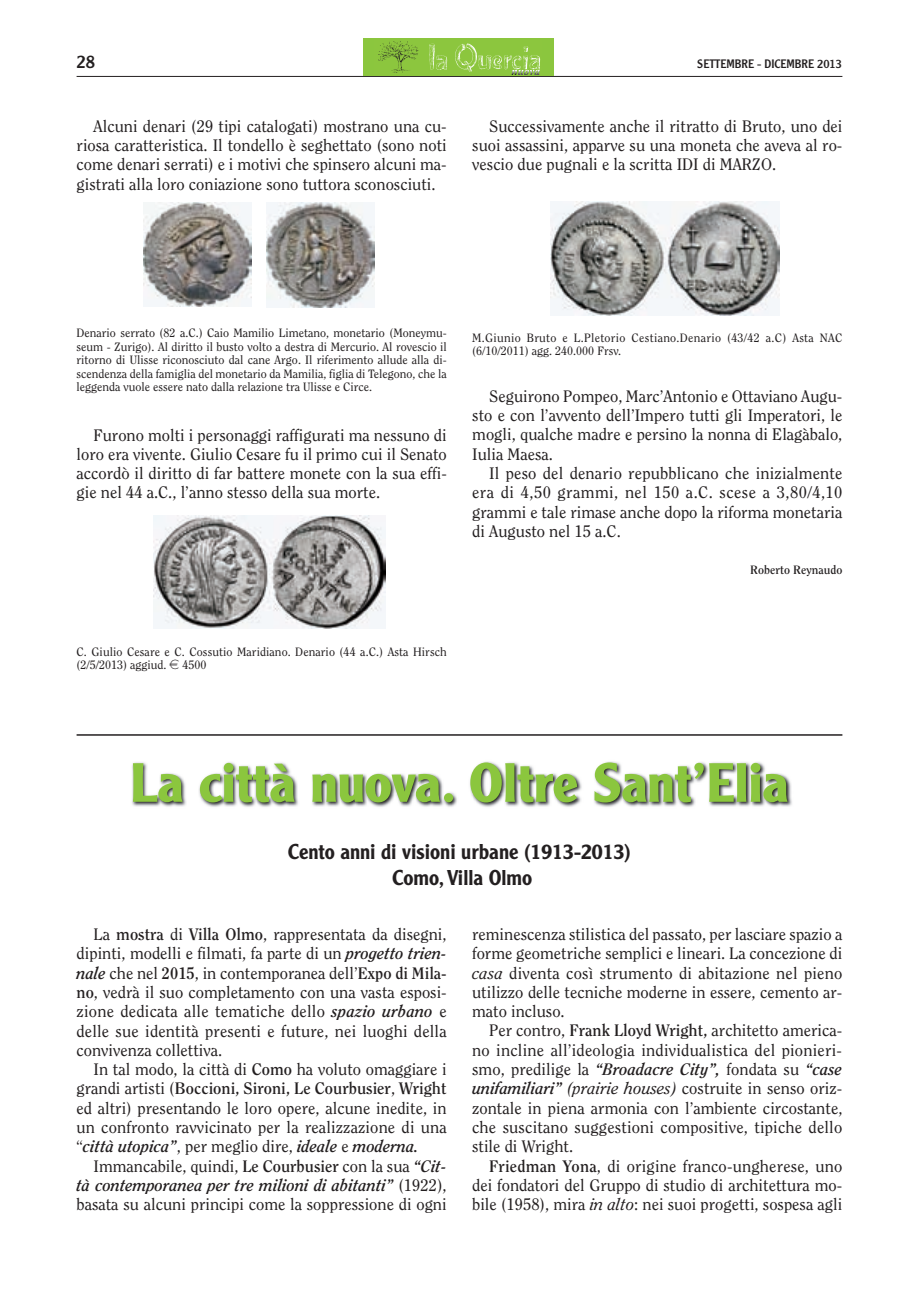
<style>
.page{position:relative;width:919px;height:1289px;background:#fff}
.page>*{position:absolute;margin:0;border:0;box-sizing:border-box;transform-origin:0 0}
.t1{font:700 54px "Clearface Gothic LH";color:#8bc63e}
.t2{font:500 21px/25.5px "Clearface Gothic LH";color:#231f20;text-align:center}
.t3{font:18px "Clearface Gothic LH";color:#231f20}
.t4{font:16.5px/19.4px "Clearface";color:#231f20;text-align:justify}
.t5{font:12px/13.5px "Clearface";letter-spacing:.005em;color:#231f20;text-align:justify}
.t6{font:12px/13.5px "Clearface";letter-spacing:.025em;color:#231f20}
.t7{font:12px "Clearface Gothic LH";color:#231f20}
.t8{font:700 12px "Clearface";color:#231f20}
.s1{font-family:"Euro font"}
.s2{font-weight:700}
.s3{font-weight:700;font-style:italic}
.s4{font-style:italic}
</style>
<div class="page">
<hr style="left:77px;top:76px;width:765px;height:1px;background:#231f20">
<div style="left:424px;top:39px;width:130px;height:37px;background:#8bc63e"></div>
<img style="left:429px;top:43px;width:112px;height:29px">
<svg style="left:363px;top:39px;width:61px;height:37px;fill:#8cc63e"></svg>
<svg style="left:511px;top:70px;width:28px;height:5px"></svg>
<img style="left:144px;top:203px;width:107px;height:103px">
<img style="left:267px;top:203px;width:107px;height:104px">
<img style="left:154px;top:515px;width:231px;height:114px">
<img style="left:551px;top:201px;width:228px;height:114px">
<img style="left:132px;top:761px;width:660px;height:46px">
<hr style="left:77px;top:734px;width:765px;height:1px;background:#231f20">
<p class="t3" style="left:77px;top:55px;width:20px">28</p>
<p class="t7" style="left:697px;top:59px;width:146px">SETTEMBRE - DICEMBRE 2013</p>
<p class="t4" style="left:77px;top:117px;width:372px;text-indent:17px">Alcuni denari (29 tipi catalogati) mostrano una cu&shy;riosa caratteristica. Il tondello è seghettato (sono noti come denari serrati) e i motivi che spinsero alcuni ma&shy;gistrati alla loro coniazione sono tuttora sconosciuti.</p>
<p class="t4" style="left:472px;top:117px;width:372px;text-indent:17px">Successivamente anche il ritratto di Bruto, uno dei suoi assassini, apparve su una moneta che aveva al ro&shy;vescio due pugnali e la scritta IDI di MARZO.</p>
<p class="t5" style="left:77px;top:327px;width:372px">Denario serrato (82 a.C.) Caio Mamilio Limetano, monetario (Moneymu&shy;seum - Zurigo). Al diritto il busto volto a destra di Mercurio. Al rovescio il ritorno di Ulisse riconosciuto dal cane Argo. Il riferimento allude alla di&shy;scendenza della famiglia del monetario da Mamilia, figlia di Telegono, che la leggenda vuole essere nato dalla relazione tra Ulisse e Circe.</p>
<p class="t4" style="left:77px;top:426px;width:372px;text-indent:17px">Furono molti i personaggi raffigurati ma nessuno di loro era vivente. Giulio Cesare fu il primo cui il Senato accordò il diritto di far battere monete con la sua effi&shy;gie nel 44 a.C., l’anno stesso della sua morte.</p>
<p class="t6" style="left:472px;top:331px;width:372px">M.Giunio Bruto e L.Pletorio Cestiano.Denario (43/42 a.C) Asta NAC (6/10/2011) agg. 240.000 Frsv.</p>
<p class="t4" style="left:472px;top:387px;width:372px;text-indent:17px">Seguirono Pompeo, Marc’Antonio e Ottaviano Augu&shy;sto e con l’avvento dell’Impero tutti gli Imperatori, le mogli, qualche madre e persino la nonna di Elagàbalo, Iulia Maesa.</p>
<p class="t4" style="left:472px;top:464px;width:372px;text-indent:17px">Il peso del denario repubblicano che inizialmente era di 4,50 grammi, nel 150 a.C. scese a 3,80/4,10 grammi e tale rimase anche dopo la riforma monetaria di Augusto nel 15 a.C.</p>
<p class="t8" style="left:750px;top:565px;width:94px">Roberto Reynaudo</p>
<p class="t5" style="left:77px;top:645px;width:372px">C. Giulio Cesare e C. Cossutio Maridiano. Denario (44 a.C.) Asta Hirsch (2/5/2013) aggiud. <span class="s1">e</span> 4500</p>
<h1 class="t1" style="left:131px;top:763px;width:659px">La città nuova. Oltre Sant’Elia</h1>
<p class="t2" style="left:288px;top:841px;width:345px">Cento anni di visioni urbane (1913-2013)<br>Como, Villa Olmo</p>
<p class="t4" style="left:76px;top:925px;width:372px;text-indent:17px">La <span class="s2">mostra</span> di <span class="s2">Villa Olmo</span>, rappresentata da disegni, dipinti, modelli e filmati, fa parte di un <span class="s3">progetto trien&shy;nale</span> che nel <span class="s2">2015</span>, in contemporanea dell’<span class="s2">Expo di Mila&shy;no</span>, vedrà il suo completamento con una vasta esposi&shy;zione dedicata alle tematiche dello <span class="s3">spazio urbano</span> e delle sue identità presenti e future, nei luoghi della convivenza collettiva.</p>
<p class="t4" style="left:76px;top:1060px;width:372px;text-indent:17px">In tal modo, la città di <span class="s2">Como</span> ha voluto omaggiare i grandi artisti (<span class="s2">Boccioni, Sironi, Le Courbusier</span>, <span class="s2">Wright </span>ed altri) presentando le loro opere, alcune inedite, in un confronto ravvicinato per la realizzazione di una “<span class="s3">città utopica”</span>, per meglio dire, <span class="s3">ideale</span> e <span class="s3">moderna.</span></p>
<p class="t4" style="left:76px;top:1157px;width:371px;text-indent:17px">Immancabile, quindi, <span class="s2">Le Courbusier</span> con la sua <span class="s3">“Cit&shy;tà contemporanea per tre milioni di abitanti”</span> (1922), basata su alcuni principi come la soppressione di ogni</p>
<p class="t4" style="left:472px;top:925px;width:372px">reminescenza stilistica del passato, per lasciare spazio a forme geometriche semplici e lineari. La concezione di <span class="s4">casa</span> diventa così strumento di abitazione nel pieno utilizzo delle tecniche moderne in essere, cemento ar&shy;mato incluso.</p>
<p class="t4" style="left:472px;top:1022px;width:372px;text-indent:17px">Per contro, <span class="s2">Frank Lloyd Wright,</span> architetto america&shy;no incline all’ideologia individualistica del pionieri&shy;smo, predilige la <span class="s3">“Broadacre City”,</span> fondata su <span class="s3">“case unifamiliari”</span> <span class="s4">(prairie houses)</span> costruite in senso oriz&shy;zontale in piena armonia con l’ambiente circostante, che suscitano suggestioni compositive, tipiche dello stile di Wright.</p>
<p class="t4" style="left:472px;top:1157px;width:372px;text-indent:17px"><span class="s2">Friedman Yona</span>, di origine franco-ungherese, uno dei fondatori del Gruppo di studio di architettura mo&shy;bile (1958), mira <span class="s4">in alto</span>: nei suoi progetti, sospesa agli</p>
</div>
